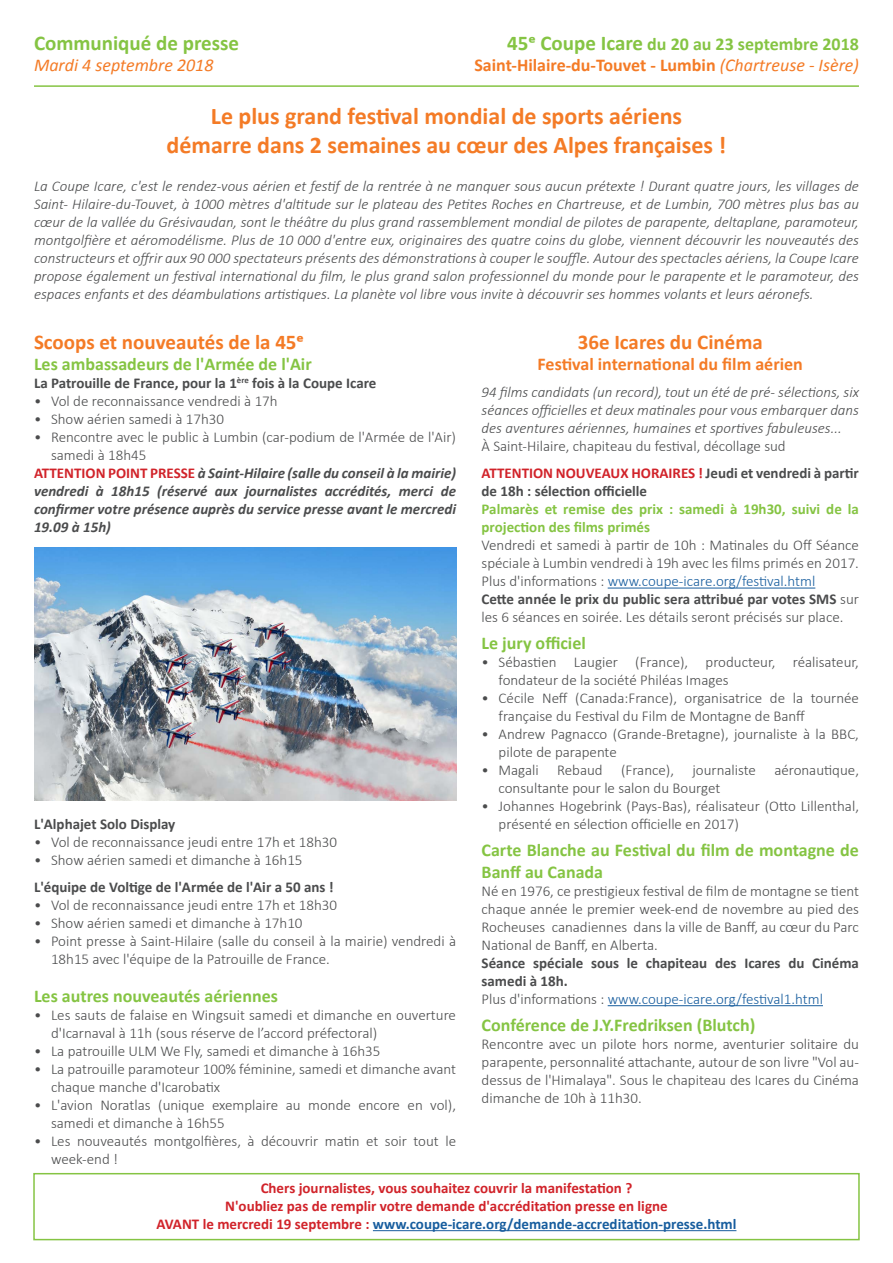
<style>
.page{position:relative;width:893px;height:1263px;background:#fff}
.page>*{position:absolute;margin:0;border:0;box-sizing:border-box;transform-origin:0 0}
.t1{font:700 24px "Calibri";color:#f47b26}
.t2{font:700 21px "Calibri";color:#f47b26}
.t3{font:700 21px "Calibri";color:#85c443}
.t4{font:700 18px/21.6px "Calibri";color:#85c443}
.t5{font:700 18px/21.6px "Calibri";color:#f47b26;text-align:right}
.t6{font:italic 18px "Calibri";color:#f47b26}
.t7{font:300 15px/18px "Calibri";color:#4b4c4d}
.t8{font:italic 300 15px/18px "Calibri";color:#4b4c4d;text-align:justify}
.t9{font:700 15px/18px "Calibri";color:#4b4c4d}
.t10{font:italic 700 15px/18px "Calibri";color:#4b4c4d;text-align:justify}
.t11{font:700 15px "Calibri";color:#d1232a}
.t12{font:700 15px "Calibri";color:#175d9e}
.t13{font:700 15px/18px "Calibri";color:#85c443}
.t14{font:300 15px "Calibri";color:#175d9e}
.s1{font-size:21px;color:#85c443}
.s2{color:#85c443}
.s3{font-weight:400;font-style:italic}
.s4{font-style:normal;color:#d1232a}
.s5{color:#d1232a}
.s6{color:#175d9e}
.s7{font-weight:700}
.s8{color:#4b4c4d}
</style>
<div class="page">
<hr style="left:34px;top:85px;width:825px;height:2px;background:#85c443">
<hr style="left:373px;top:1230px;width:363px;height:1px;background:#175d9e">
<hr style="left:608px;top:588px;width:207px;height:1px;background:#175d9e">
<hr style="left:608px;top:1005px;width:215px;height:1px;background:#175d9e">
<img style="left:34px;top:547px;width:422px;height:253px">
<div style="left:33px;top:1173px;width:827px;height:67px;border:2px solid #85c443"></div>
<h2 class="t3" style="left:34px;top:28px;width:207px">Communiqué de presse</h2>
<p class="t6" style="left:34px;top:53px;width:181px">Mardi 4 septembre 2018</p>
<p class="t5" style="left:474px;top:32px;width:386px"><span class="s1">45e Coupe Icare</span> <span class="s2">du 20 au 23 septembre 2018<br></span>Saint-Hilaire-du-Touvet - Lumbin <span class="s3">(Chartreuse - Isère)</span></p>
<p class="t1" style="left:211px;top:99px;width:473px">Le plus grand festival mondial de sports aériens</p>
<p class="t1" style="left:167px;top:128px;width:561px">démarre dans 2 semaines au cœur des Alpes françaises !</p>
<p class="t8" style="left:34px;top:176px;width:826px">La Coupe Icare, c'est le rendez-vous aérien et festif de la rentrée à ne manquer sous aucun prétexte ! Durant quatre jours, les villages de Saint- Hilaire-du-Touvet, à 1000 mètres d'altitude sur le plateau des Petites Roches en Chartreuse, et de Lumbin, 700 mètres plus bas au cœur de la vallée du Grésivaudan, sont le théâtre du plus grand rassemblement mondial de pilotes de parapente, deltaplane, paramoteur, montgolfière et aéromodélisme. Plus de 10 000 d'entre eux, originaires des quatre coins du globe, viennent découvrir les nouveautés des constructeurs et offrir aux 90 000 spectateurs présents des démonstrations à couper le souffle. Autour des spectacles aériens, la Coupe Icare propose également un festival international du film, le plus grand salon professionnel du monde pour le parapente et le paramoteur, des espaces enfants et des déambulations artistiques. La planète vol libre vous invite à découvrir ses hommes volants et leurs aéronefs.</p>
<p class="t2" style="left:34px;top:327px;width:271px">Scoops et nouveautés de la 45e</p>
<p class="t4" style="left:34px;top:353px;width:279px">Les ambassadeurs de l'Armée de l'Air</p>
<p class="t9" style="left:34px;top:374px;width:344px">La Patrouille de France, pour la 1<sup>ère</sup> fois à la Coupe Icare</p>
<p class="t7" style="left:34px;top:392px;width:245px">• Vol de reconnaissance vendredi à 17h</p>
<p class="t7" style="left:34px;top:410px;width:192px">• Show aérien samedi à 17h30</p>
<p class="t7" style="left:51px;top:428px;width:407px;text-indent:-17px">• Rencontre avec le public à Lumbin (car-podium de l'Armée de l'Air) samedi à 18h45</p>
<p class="t10" style="left:34px;top:464px;width:424px"><span class="s4">ATTENTION POINT PRESSE</span> à Saint-Hilaire (salle du conseil à la mairie) vendredi à 18h15 (réservé aux journalistes accrédités, merci de confirmer votre présence auprès du service presse avant le mercredi 19.09 à 15h)</p>
<p class="t9" style="left:34px;top:815px;width:143px">L'Alphajet Solo Display</p>
<p class="t7" style="left:34px;top:833px;width:305px">• Vol de reconnaissance jeudi entre 17h et 18h30</p>
<p class="t7" style="left:34px;top:851px;width:270px">• Show aérien samedi et dimanche à 16h15</p>
<p class="t9" style="left:34px;top:878px;width:301px">L'équipe de Voltige de l'Armée de l'Air a 50 ans !</p>
<p class="t7" style="left:34px;top:896px;width:305px">• Vol de reconnaissance jeudi entre 17h et 18h30</p>
<p class="t7" style="left:34px;top:914px;width:270px">• Show aérien samedi et dimanche à 17h10</p>
<p class="t7" style="left:51px;top:932px;width:407px;text-indent:-17px">• Point presse à Saint-Hilaire (salle du conseil à la mairie) vendredi à<br>18h15 avec l'équipe de la Patrouille de France.</p>
<p class="t4" style="left:34px;top:984px;width:245px">Les autres nouveautés aériennes</p>
<p class="t7" style="left:51px;top:1005px;width:406px;text-indent:-17px">• Les sauts de falaise en Wingsuit samedi et dimanche en ouverture d'Icarnaval à 11h (sous réserve de l’accord préfectoral)</p>
<p class="t7" style="left:34px;top:1041px;width:348px">• La patrouille ULM We Fly, samedi et dimanche à 16h35</p>
<p class="t7" style="left:51px;top:1059px;width:407px;text-indent:-17px">• La patrouille paramoteur 100% féminine, samedi et dimanche avant chaque manche d'Icarobatix</p>
<p class="t7" style="left:51px;top:1095px;width:407px;text-indent:-17px">• L'avion Noratlas (unique exemplaire au monde encore en vol), samedi et dimanche à 16h55</p>
<p class="t7" style="left:51px;top:1131px;width:407px;text-indent:-17px">• Les nouveautés montgolfières, à découvrir matin et soir tout le week-end !</p>
<p class="t2" style="left:578px;top:327px;width:187px">36e Icares du Cinéma</p>
<p class="t5" style="left:538px;top:353px;width:267px">Festival international du film aérien</p>
<p class="t8" style="left:482px;top:383px;width:379px">94 films candidats (un record), tout un été de pré- sélections, six séances officielles et deux matinales pour vous embarquer dans des aventures aériennes, humaines et sportives fabuleuses...</p>
<p class="t7" style="left:482px;top:437px;width:306px">À Saint-Hilaire, chapiteau du festival, décollage sud</p>
<p class="t9" style="left:482px;top:464px;width:379px"><span class="s5">ATTENTION NOUVEAUX HORAIRES !</span> Jeudi et vendredi à partir de 18h : sélection officielle</p>
<p class="t13" style="left:482px;top:500px;width:379px">Palmarès et remise des prix : samedi à 19h30, suivi de la projection des films primés</p>
<p class="t7" style="left:482px;top:536px;width:379px;text-align:justify">Vendredi et samedi à partir de 10h : Matinales du Off Séance spéciale à Lumbin vendredi à 19h avec les films primés en 2017.<br>Plus d'informations : <span class="s6">www.coupe-icare.org/festival.html</span></p>
<p class="t7" style="left:482px;top:590px;width:379px"><span class="s7">Cette année le prix du public sera attribué par votes SMS</span> sur les 6 séances en soirée. Les détails seront précisés sur place.</p>
<p class="t4" style="left:482px;top:632px;width:106px">Le jury officiel</p>
<p class="t7" style="left:499px;top:653px;width:362px;text-indent:-17px">• Sébastien Laugier (France), producteur, réalisateur, fondateur de la société Philéas Images</p>
<p class="t7" style="left:499px;top:689px;width:362px;text-indent:-17px">• Cécile Neff (Canada:France), organisatrice de la tournée française du Festival du Film de Montagne de Banff</p>
<p class="t7" style="left:499px;top:725px;width:362px;text-indent:-17px">• Andrew Pagnacco (Grande-Bretagne), journaliste à la BBC, pilote de parapente</p>
<p class="t7" style="left:499px;top:761px;width:362px;text-indent:-17px">• Magali Rebaud (France), journaliste aéronautique, consultante pour le salon du Bourget</p>
<p class="t7" style="left:499px;top:797px;width:362px;text-indent:-17px">• Johannes Hogebrink (Pays-Bas), réalisateur (Otto Lillenthal, présenté en sélection officielle en 2017)</p>
<p class="t4" style="left:482px;top:839px;width:379px">Carte Blanche au Festival du film de montagne de<br>Banff au Canada</p>
<p class="t7" style="left:482px;top:882px;width:379px;text-align:justify">Né en 1976, ce prestigieux festival de film de montagne se tient chaque année le premier week-end de novembre au pied des Rocheuses canadiennes dans la ville de Banff, au cœur du Parc National de Banff, en Alberta.</p>
<p class="t9" style="left:482px;top:953px;width:379px">Séance spéciale sous le chapiteau des Icares du Cinéma samedi à 18h.</p>
<p class="t14" style="left:482px;top:989px;width:343px"><span class="s8">Plus d'informations :</span> www.coupe-icare.org/festival1.html</p>
<p class="t4" style="left:482px;top:1013px;width:275px">Conférence de J.Y.Fredriksen (Blutch)</p>
<p class="t7" style="left:482px;top:1035px;width:379px;text-align:justify">Rencontre avec un pilote hors norme, aventurier solitaire du parapente, personnalité attachante, autour de son livre "Vol au&shy;dessus de l'Himalaya". Sous le chapiteau des Icares du Cinéma dimanche de 10h à 11h30.</p>
<p class="t11" style="left:261px;top:1177px;width:373px">Chers journalistes, vous souhaitez couvrir la manifestation ?</p>
<p class="t11" style="left:225px;top:1195px;width:444px">N'oubliez pas de remplir votre demande d'accréditation presse en ligne</p>
<p class="t12" style="left:157px;top:1213px;width:581px"><span class="s5">AVANT le mercredi 19 septembre :</span> www.coupe-icare.org/demande-accreditation-presse.html</p>
</div>
